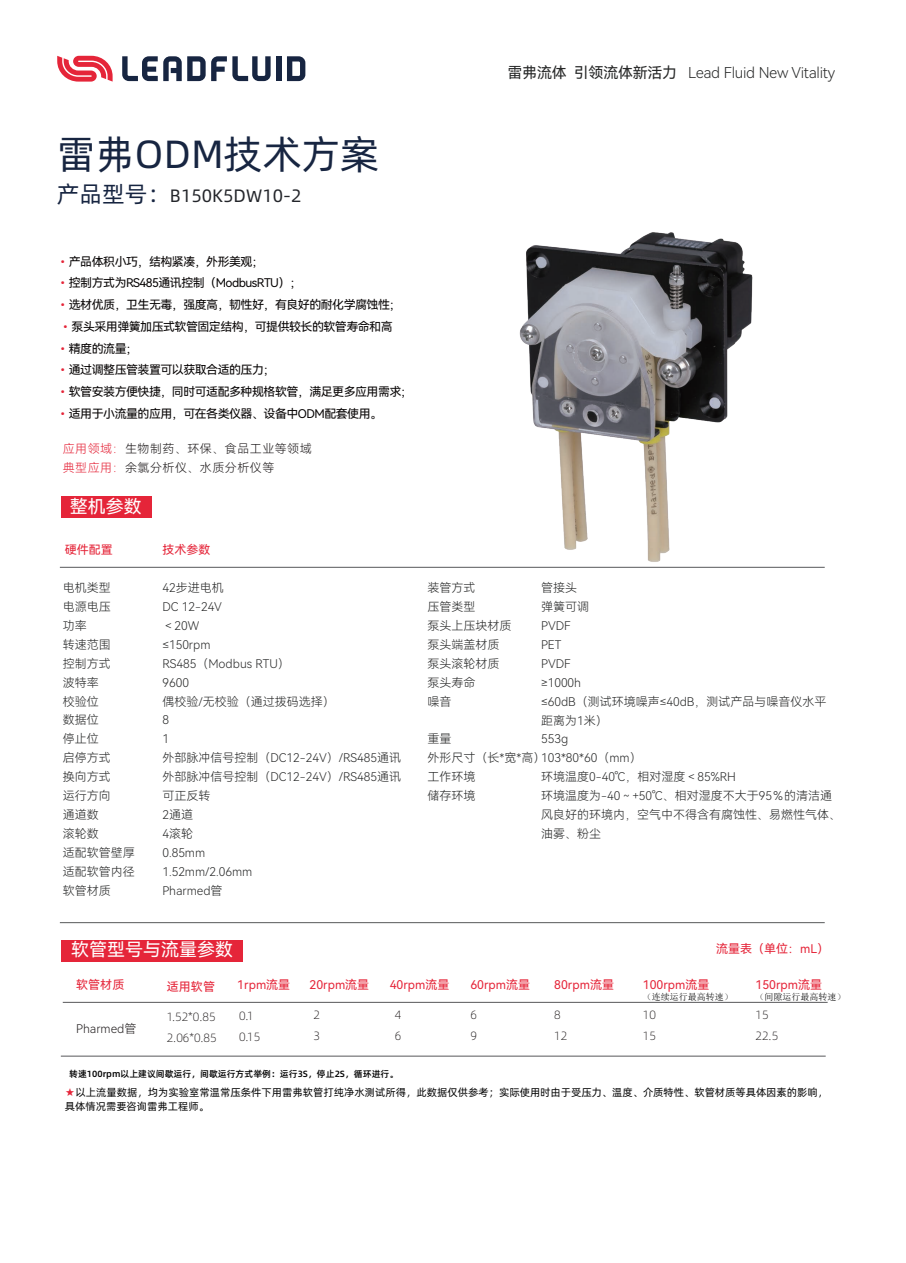
<style>
.page{position:relative;width:906px;height:1263px;background:#fff}
.page>*{position:absolute;margin:0;border:0;box-sizing:border-box;transform-origin:0 0}
.t1{font:39.45px "Alibaba Pu Hui Ti R";color:#172541}
.t2{font:18px "Alibaba Pu Hui Ti R";color:#24262b}
.t3{font:18px "Harmony OS Sans SC";color:#fff}
.t4{font:15px "Harmony OS Sans SC Light";letter-spacing:-.02em;color:#262727}
.t5{font:12px/18.9px "Harmony OS Sans SC Light";color:#262727}
.t6{font:12px "Harmony OS Sans SC";letter-spacing:-.045em;color:#060303}
.t7{font:12px "Harmony OS Sans SC";color:#e52539}
.t8{font:12px/21px "Alibaba Pu Hui Ti L";color:#231f20}
.t9{font:12px/18.8px "Harmony OS Sans SC Light";letter-spacing:.04em;color:#231f20}
.t10{font:12px "Harmony OS Sans SC Light";color:#231f20}
.t11{font:10.5px/14.7px "Alibaba Pu Hui Ti R";color:#030303}
.t12{font:9px "Alibaba Pu Hui Ti M";color:#030303}
.t13{font:9px "Sim Sun";color:#030303}
.s1{font-size:22.95px;color:#172541}
.s2{color:#e52539}
.s3{font-family:"Harmony OS Sans SC"}
</style>
<div class="page">
<div style="left:276px;top:56px;width:5px;height:25px;background:#172541"></div>
<svg style="left:287px;top:56px;width:18px;height:25px"></svg>
<svg style="left:122px;top:56px;width:149px;height:25px"></svg>
<svg style="left:57px;top:56px;width:56px;height:26px"></svg>
<div style="left:61px;top:497px;width:91px;height:21px;background:#e52539"></div>
<hr style="left:60px;top:567px;width:764px;height:1px;background:#57585a">
<hr style="left:60px;top:922px;width:764px;height:1px;background:#57585a">
<div style="left:61px;top:940px;width:182px;height:21px;background:#e52539"></div>
<hr style="left:63px;top:1002px;width:764px;height:1px;background:#57585a">
<hr style="left:61px;top:1056px;width:764px;height:1px;background:#57585a">
<img style="left:425px;top:232px;width:400px;height:336px">
<h1 class="t1" style="left:57px;top:125px;width:324px">雷弗ODM技术方案</h1>
<h2 class="t2" style="left:57px;top:182px;width:246px"><span class="s1">产品型号：</span>B150K5DW10-2</h2>
<p class="t6" style="left:57px;top:253px;width:209px"><span class="s2">•</span>产品体积小巧，结构紧凑，外形美观；</p>
<p class="t6" style="left:57px;top:275px;width:247px"><span class="s2">•</span>控制方式为RS485通讯控制（ModbusRTU）；</p>
<p class="t6" style="left:57px;top:296px;width:346px"><span class="s2">•</span>选材优质，卫生无毒，强度高，韧性好，有良好的耐化学腐蚀性；</p>
<p class="t6" style="left:60px;top:318px;width:335px"><span class="s2">•</span>泵头采用弹簧加压式软管固定结构，可提供较长的软管寿命和高</p>
<p class="t6" style="left:57px;top:340px;width:83px"><span class="s2">•</span>精度的流量；</p>
<p class="t6" style="left:57px;top:362px;width:220px"><span class="s2">•</span>通过调整压管装置可以获取合适的压力；</p>
<p class="t6" style="left:57px;top:383px;width:357px"><span class="s2">•</span>软管安装方便快捷，同时可适配多种规格软管，满足更多应用需求；</p>
<p class="t6" style="left:57px;top:405px;width:327px"><span class="s2">•</span>适用于小流量的应用，可在各类仪器、设备中ODM配套使用。</p>
<p class="t9" style="left:63px;top:439px;width:250px"><span class="s2">应用领域：</span>生物制药、环保、食品工业等领域<span class="s2">典型应用：</span>余氯分析仪、水质分析仪等</p>
<h2 class="t3" style="left:70px;top:494px;width:73px">整机参数</h2>
<p class="t7" style="left:65px;top:541px;width:49px">硬件配置</p>
<p class="t7" style="left:162px;top:541px;width:49px">技术参数</p>
<p class="t4" style="left:507px;top:62px;width:329px"><span class="s3">雷弗流体 引领流体新活力</span> Lead Fluid New Vitality</p>
<p class="t5" style="left:63px;top:578px;width:73px">电机类型<br>电源电压<br>功率<br>转速范围<br>控制方式<br>波特率<br>校验位<br>数据位<br>停止位<br>启停方式<br>换向方式<br>运行方向<br>通道数<br>滚轮数<br>适配软管壁厚适配软管内径软管材质</p>
<p class="t5" style="left:162px;top:578px;width:240px">42步进电机<br>DC 12-24V<br>＜20W<br>≤150rpm<br>RS485（Modbus RTU）<br>9600<br>偶校验/无校验（通过拨码选择）<br>8<br>1<br>外部脉冲信号控制（DC12-24V）/RS485通讯外部脉冲信号控制（DC12-24V）/RS485通讯可正反转<br>2通道<br>4滚轮<br>0.85mm<br>1.52mm/2.06mm<br>Pharmed管</p>
<p class="t5" style="left:427px;top:578px;width:85px">装管方式<br>压管类型<br>泵头上压块材质泵头端盖材质泵头滚轮材质泵头寿命<br>噪音</p>
<p class="t5" style="left:541px;top:578px;width:301px">管接头<br>弹簧可调<br>PVDF<br>PET<br>PVDF<br>≥1000h<br>≤60dB（测试环境噪声≤40dB，测试产品与噪音仪水平距离为1米）<br>553g<br>103*80*60（mm）<br>环境温度0-40℃，相对湿度＜85%RH<br>环境温度为-40～+50℃、相对湿度不大于95％的清洁通风良好的环境内，空气中不得含有腐蚀性、易燃性气体、油雾、粉尘</p>
<p class="t5" style="left:427px;top:729px;width:119px">重量<br>外形尺寸（长*宽*高）工作环境<br>储存环境</p>
<h2 class="t3" style="left:71px;top:937px;width:164px">软管型号与流量参数</h2>
<p class="t7" style="left:716px;top:940px;width:115px">流量表（单位：mL）</p>
<p class="t7" style="left:76px;top:976px;width:50px">软管材质</p>
<p class="t7" style="left:167px;top:978px;width:50px">适用软管</p>
<p class="t7" style="left:237px;top:976px;width:54px">1rpm流量</p>
<p class="t8" style="left:167px;top:1005px;width:51px">1.52*0.85<br>2.06*0.85</p>
<p class="t8" style="left:239px;top:1005px;width:23px">0.1<br>0.15</p>
<p class="t8" style="left:313px;top:1004px;width:8px">2<br>3</p>
<p class="t8" style="left:395px;top:1004px;width:8px">4<br>6</p>
<p class="t8" style="left:470px;top:1004px;width:8px">6<br>9</p>
<p class="t8" style="left:554px;top:1004px;width:15px">8<br>12</p>
<p class="t8" style="left:643px;top:1004px;width:15px">10<br>15</p>
<p class="t8" style="left:755px;top:1004px;width:24px">15<br>22.5</p>
<p class="t7" style="left:755px;top:976px;width:68px">150rpm流量</p>
<p class="t13" style="left:755px;top:992px;width:91px">（间隙运行最高转速）</p>
<p class="t7" style="left:309px;top:976px;width:61px">20rpm流量</p>
<p class="t7" style="left:390px;top:976px;width:61px">40rpm流量</p>
<p class="t7" style="left:470px;top:976px;width:61px">60rpm流量</p>
<p class="t7" style="left:554px;top:976px;width:61px">80rpm流量</p>
<p class="t7" style="left:643px;top:976px;width:68px">100rpm流量</p>
<p class="t13" style="left:643px;top:992px;width:91px">（连续运行最高转速）</p>
<p class="t10" style="left:76px;top:1020px;width:62px">Pharmed管</p>
<p class="t12" style="left:69px;top:1067px;width:330px">转速100rpm以上建议间歇运行，间歇运行方式举例：运行3S，停止2S，循环进行。</p>
<p class="t11" style="left:65px;top:1084px;width:764px"><span class="s2">★</span>以上流量数据，均为实验室常温常压条件下用雷弗软管打纯净水测试所得，此数据仅供参考；实际使用时由于受压力、温度、介质特性、软管材质等具体因素的影响，具体情况需要咨询雷弗工程师。</p>
</div>
